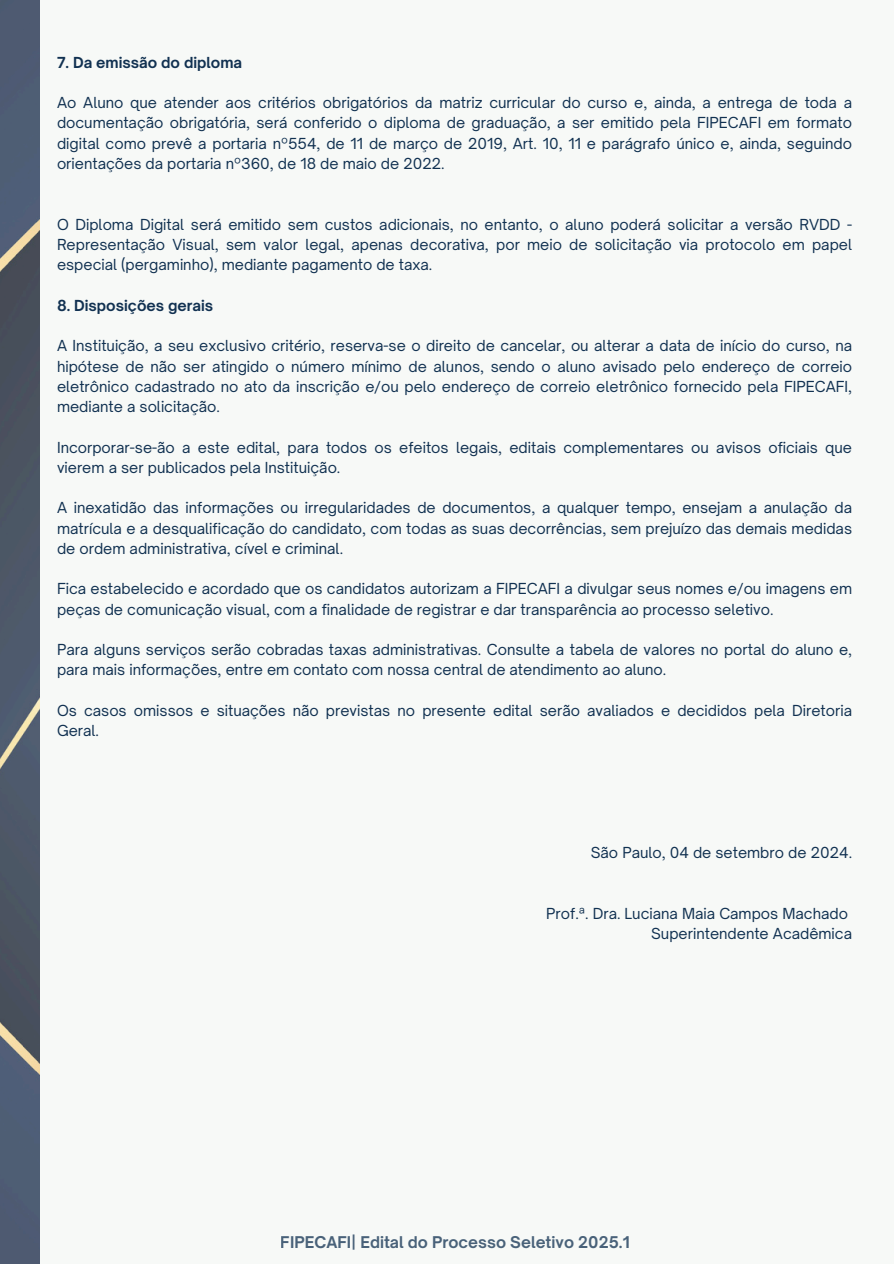
<style>
.page{position:relative;width:894px;height:1264px;background:#fff}
.page>*{position:absolute;margin:0;border:0;box-sizing:border-box;transform-origin:0 0}
.t1{font:700 15.45px "Open Sauce One";color:#113151}
.t2{font:14.55px/20.2px "Open Sauce One";color:#113151;text-align:justify}
.t3{font:700 14.55px "Open Sauce One";color:#113151}
</style>
<div class="page">
<div style="left:0;top:0;width:893px;height:1263px;background:#f7f9f7"></div>
<img style="left:0;top:0;width:39px;height:1263px">
<p class="t3" style="left:57px;top:53px;width:186px">7. Da emissão do diploma</p>
<h1 class="t2" style="left:57px;top:92px;width:796px">Ao Aluno que atender aos critérios obrigatórios da matriz curricular do curso e, ainda, a entrega de toda a documentação obrigatória, será conferido o diploma de graduação, a ser emitido pela FIPECAFI em formato digital como prevê a portaria nº554, de 11 de março de 2019, Art. 10, 11 e parágrafo único e, ainda, seguindo orientações da portaria nº360, de 18 de maio de 2022.</h1>
<p class="t2" style="left:57px;top:214px;width:796px">O Diploma Digital será emitido sem custos adicionais, no entanto, o aluno poderá solicitar a versão RVDD - Representação Visual, sem valor legal, apenas decorativa, por meio de solicitação via protocolo em papel especial (pergaminho), mediante pagamento de taxa.</p>
<p class="t3" style="left:57px;top:296px;width:158px">8. Disposições gerais</p>
<h1 class="t2" style="left:57px;top:335px;width:796px">A Instituição, a seu exclusivo critério, reserva-se o direito de cancelar, ou alterar a data de início do curso, na hipótese de não ser atingido o número mínimo de alunos, sendo o aluno avisado pelo endereço de correio eletrônico cadastrado no ato da inscrição e/ou pelo endereço de correio eletrônico fornecido pela FIPECAFI, mediante a solicitação.</h1>
<p class="t2" style="left:57px;top:437px;width:796px">Incorporar-se-ão a este edital, para todos os efeitos legais, editais complementares ou avisos oficiais que vierem a ser publicados pela Instituição.</p>
<p class="t2" style="left:57px;top:497px;width:796px">A inexatidão das informações ou irregularidades de documentos, a qualquer tempo, ensejam a anulação da matrícula e a desqualificação do candidato, com todas as suas decorrências, sem prejuízo das demais medidas de ordem administrativa, cível e criminal.</p>
<p class="t2" style="left:57px;top:578px;width:796px">Fica estabelecido e acordado que os candidatos autorizam a FIPECAFI a divulgar seus nomes e/ou imagens em peças de comunicação visual, com a finalidade de registrar e dar transparência ao processo seletivo.</p>
<p class="t2" style="left:57px;top:639px;width:796px">Para alguns serviços serão cobradas taxas administrativas. Consulte a tabela de valores no portal do aluno e, para mais informações, entre em contato com nossa central de atendimento ao aluno.</p>
<p class="t2" style="left:57px;top:700px;width:796px">Os casos omissos e situações não previstas no presente edital serão avaliados e decididos pela Diretoria<br>Geral.</p>
<p class="t2" style="left:590px;top:842px;width:263px">São Paulo, 04 de setembro de 2024.</p>
<p class="t2" style="left:546px;top:902px;width:303px">Prof.ª. Dra. Luciana Maia Campos Machado</p>
<p class="t2" style="left:651px;top:923px;width:202px">Superintendente Acadêmica</p>
<p class="t1" style="left:281px;top:1232px;width:350px">FIPECAFI| Edital do Processo Seletivo 2025.1</p>
</div>
